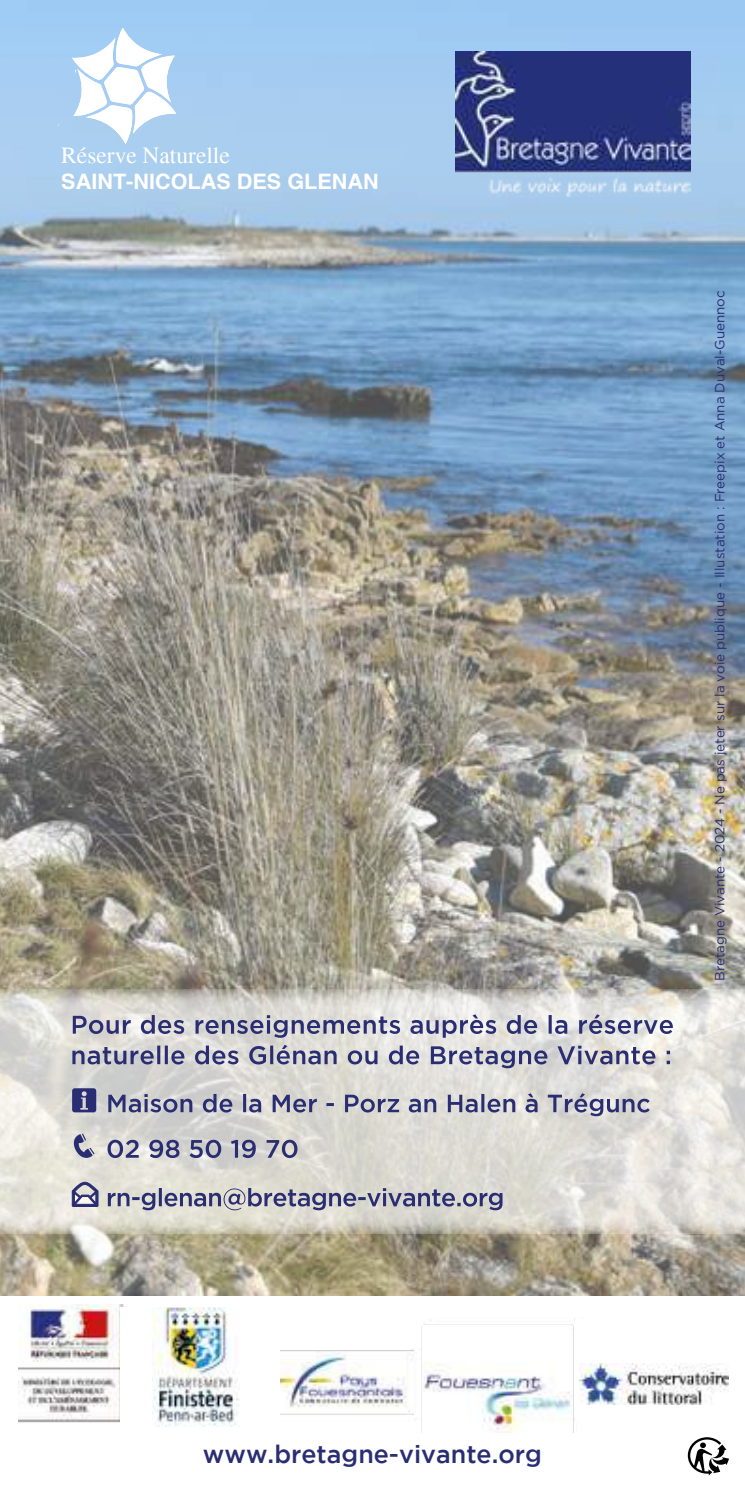
<style>
.page{position:relative;width:745px;height:1489px;background:#fff}
.page>*{position:absolute;margin:0;border:0;box-sizing:border-box;transform-origin:0 0}
.t1{font:500 25px "Gotham";color:#292d72}
.t2{font:23px "Times";color:#fff}
.t3{font:700 21.25px "Helvetica";color:#fff}
.t4{font:13.25px "Gotham";color:#292d72}
</style>
<div class="page">
<img style="left:0;top:0;width:744px;height:1295px">
<svg style="left:58px;top:28px;width:118px;height:116px"></svg>
<div style="left:58px;top:71px;width:17px;height:31px;background:#a7cdf1"></div>
<div style="left:58px;top:51px;width:8px;height:31px;background:#a6cef4"></div>
<img style="left:455px;top:52px;width:234px;height:145px">
<svg style="left:687px;top:1437px;width:41px;height:38px"></svg>
<img style="left:19px;top:1304px;width:556px;height:128px">
<svg style="left:0;top:989px;width:744px;height:244px;background:#dddbd4"></svg>
<svg style="left:108px;top:1187px;width:394px;height:23px;background:#aaaab6"></svg>
<svg style="left:72px;top:1181px;width:26px;height:25px"></svg>
<svg style="left:74px;top:1133px;width:223px;height:24px;background:#acacba"></svg>
<svg style="left:72px;top:1088px;width:577px;height:28px;background:#b2b2be"></svg>
<svg style="left:72px;top:1044px;width:597px;height:24px;background:#b1b1bf"></svg>
<svg style="left:73px;top:1014px;width:599px;height:23px;background:#b2b2c1"></svg>
<img style="left:579px;top:1363px;width:149px;height:41px">
<div style="left:120px;top:1307px;width:160px;height:131px;background:#fff"></div>
<img style="left:152px;top:1307px;width:87px;height:119px">
<h2 class="t2" style="left:61px;top:142px;width:170px">Réserve Naturelle</h2>
<h3 class="t3" style="left:61px;top:169px;width:319px">SAINT-NICOLAS DES GLENAN</h3>
<p class="t4" style="left:712px;top:980px;width:692px;rotate:-90deg">Bretagne Vivante - 2024 - Ne pas jeter sur la voie publique - Illustation : Freepix et Anna Duval-Guennoc</p>
<h1 class="t1" style="left:203px;top:1439px;width:340px">www.bretagne-vivante.org</h1>
</div>
